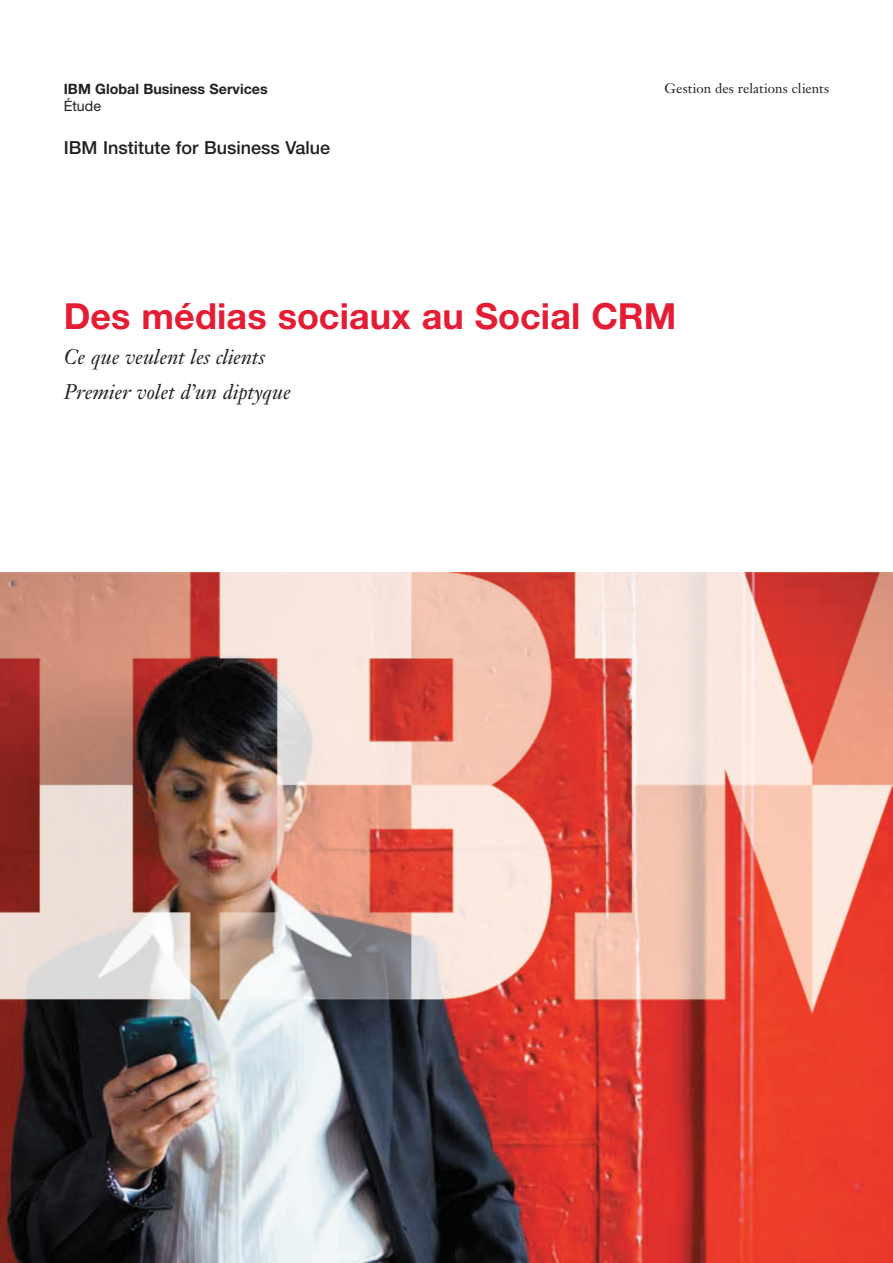
<style>
.page{position:relative;width:893px;height:1263px;background:#fff}
.page>*{position:absolute;margin:0;border:0;box-sizing:border-box;transform-origin:0 0}
.t1{font:700 36px "Helvetica Neue";letter-spacing:.005em;color:#e41d35}
.t2{font:italic 21px/34.5px "Janson Text";letter-spacing:-.005em;color:#231f20}
.t3{font:500 18px "Helvetica Neue";color:#231f20}
.t4{font:700 14.25px "Helvetica Neue";color:#231f20}
.t5{font:14.25px "Helvetica Neue";color:#231f20}
.t6{font:13.5px "Janson Text";letter-spacing:.005em;color:#231f20}
</style>
<div class="page">
<img style="left:0;top:572px;width:893px;height:691px">
<p class="t4" style="left:64px;top:80px;width:205px">IBM Global Business Services</p>
<p class="t6" style="left:665px;top:80px;width:166px">Gestion des relations clients</p>
<p class="t5" style="left:64px;top:97px;width:39px">Étude</p>
<p class="t3" style="left:64px;top:137px;width:268px">IBM Institute for Business Value</p>
<h1 class="t1" style="left:64px;top:294px;width:614px">Des médias sociaux au Social CRM</h1>
<p class="t2" style="left:64px;top:340px;width:229px">Ce que veulent les clients<br>Premier volet d’un diptyque</p>
</div>
